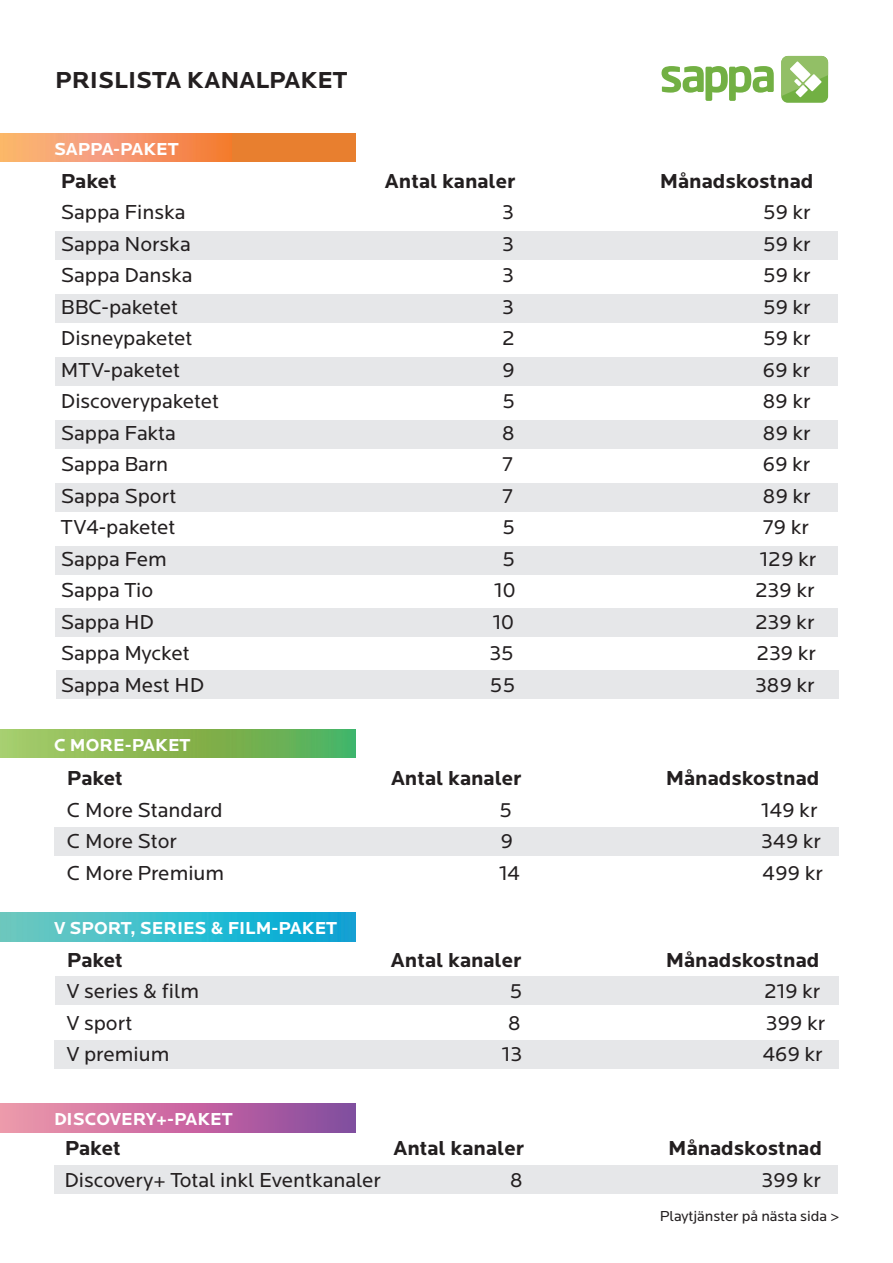
<style>
.page{position:relative;width:893px;height:1263px;background:#fff}
.page>*{position:absolute;margin:0;border:0;box-sizing:border-box;transform-origin:0 0}
.t1{font:700 24px "Locator";color:#231f20}
.t2{font:21px "Locator";color:#231f20}
.t3{font:700 21px "Locator";color:#231f20}
.t4{font:700 18px "Locator";color:#fff}
.t5{font:15px "Locator";color:#231f20}
</style>
<div class="page">
<div style="left:56px;top:670px;width:783px;height:29px;background:#e6e7e9"></div>
<div style="left:55px;top:231px;width:783px;height:29px;background:#e6e7e9"></div>
<div style="left:55px;top:977px;width:784px;height:28px;background:#e6e7e9"></div>
<div style="left:55px;top:294px;width:783px;height:28px;background:#e6e7e9"></div>
<div style="left:54px;top:827px;width:785px;height:28px;background:#e6e7e9"></div>
<div style="left:54px;top:1040px;width:785px;height:29px;background:#e6e7e9"></div>
<div style="left:55px;top:357px;width:783px;height:28px;background:#e6e7e9"></div>
<div style="left:55px;top:420px;width:783px;height:28px;background:#e6e7e9"></div>
<div style="left:55px;top:483px;width:783px;height:28px;background:#e6e7e9"></div>
<div style="left:55px;top:546px;width:783px;height:28px;background:#e6e7e9"></div>
<div style="left:55px;top:608px;width:783px;height:29px;background:#e6e7e9"></div>
<div style="left:0;top:134px;width:355px;height:28px;background:#e87f2f"></div>
<img style="left:0;top:134px;width:231px;height:28px">
<img style="left:0;top:730px;width:355px;height:28px">
<img style="left:0;top:913px;width:355px;height:28px">
<svg style="left:661px;top:66px;width:113px;height:35px"></svg>
<div style="left:781px;top:56px;width:47px;height:47px;background:#72b043;border-radius:7px"></div>
<svg style="left:781px;top:56px;width:47px;height:41px"></svg>
<img style="left:0;top:1104px;width:355px;height:28px">
<div style="left:54px;top:1165px;width:784px;height:28px;background:#e6e7e9"></div>
<p class="t1" style="left:55px;top:67px;width:294px">PRISLISTA KANALPAKET</p>
<p class="t4" style="left:54px;top:138px;width:126px">SAPPA-PAKET</p>
<p class="t3" style="left:61px;top:169px;width:57px">Paket</p>
<p class="t3" style="left:385px;top:169px;width:132px">Antal kanaler</p>
<p class="t3" style="left:660px;top:169px;width:155px">Månadskostnad</p>
<p class="t2" style="left:61px;top:201px;width:126px">Sappa Finska</p>
<p class="t2" style="left:502px;top:201px;width:13px">3</p>
<p class="t2" style="left:763px;top:201px;width:49px">59 kr</p>
<p class="t2" style="left:61px;top:232px;width:131px">Sappa Norska</p>
<p class="t2" style="left:502px;top:232px;width:13px">3</p>
<p class="t2" style="left:763px;top:232px;width:49px">59 kr</p>
<p class="t2" style="left:61px;top:264px;width:133px">Sappa Danska</p>
<p class="t2" style="left:502px;top:264px;width:13px">3</p>
<p class="t2" style="left:763px;top:264px;width:49px">59 kr</p>
<p class="t2" style="left:61px;top:295px;width:119px">BBC-paketet</p>
<p class="t2" style="left:502px;top:295px;width:13px">3</p>
<p class="t2" style="left:763px;top:295px;width:49px">59 kr</p>
<p class="t2" style="left:61px;top:327px;width:133px">Disneypaketet</p>
<p class="t2" style="left:502px;top:327px;width:14px">2</p>
<p class="t2" style="left:763px;top:327px;width:49px">59 kr</p>
<p class="t2" style="left:61px;top:358px;width:121px">MTV-paketet</p>
<p class="t2" style="left:502px;top:358px;width:14px">9</p>
<p class="t2" style="left:763px;top:358px;width:49px">69 kr</p>
<p class="t2" style="left:61px;top:390px;width:160px">Discoverypaketet</p>
<p class="t2" style="left:502px;top:390px;width:14px">5</p>
<p class="t2" style="left:763px;top:390px;width:49px">89 kr</p>
<p class="t2" style="left:61px;top:421px;width:116px">Sappa Fakta</p>
<p class="t2" style="left:502px;top:421px;width:14px">8</p>
<p class="t2" style="left:763px;top:421px;width:49px">89 kr</p>
<p class="t2" style="left:61px;top:453px;width:109px">Sappa Barn</p>
<p class="t2" style="left:502px;top:453px;width:12px">7</p>
<p class="t2" style="left:763px;top:453px;width:49px">69 kr</p>
<p class="t2" style="left:61px;top:484px;width:117px">Sappa Sport</p>
<p class="t2" style="left:502px;top:484px;width:12px">7</p>
<p class="t2" style="left:763px;top:484px;width:49px">89 kr</p>
<p class="t2" style="left:61px;top:516px;width:116px">TV4-paketet</p>
<p class="t2" style="left:502px;top:516px;width:14px">5</p>
<p class="t2" style="left:763px;top:516px;width:47px">79 kr</p>
<p class="t2" style="left:61px;top:547px;width:107px">Sappa Fem</p>
<p class="t2" style="left:502px;top:547px;width:14px">5</p>
<p class="t2" style="left:760px;top:547px;width:58px">129 kr</p>
<p class="t2" style="left:61px;top:579px;width:94px">Sappa Tio</p>
<p class="t2" style="left:494px;top:579px;width:23px">10</p>
<p class="t2" style="left:755px;top:579px;width:61px">239 kr</p>
<p class="t2" style="left:61px;top:610px;width:95px">Sappa HD</p>
<p class="t2" style="left:493px;top:610px;width:23px">10</p>
<p class="t2" style="left:755px;top:610px;width:61px">239 kr</p>
<p class="t2" style="left:61px;top:642px;width:130px">Sappa Mycket</p>
<p class="t2" style="left:489px;top:642px;width:26px">35</p>
<p class="t2" style="left:756px;top:642px;width:61px">239 kr</p>
<p class="t2" style="left:61px;top:673px;width:145px">Sappa Mest HD</p>
<p class="t2" style="left:490px;top:673px;width:27px">55</p>
<p class="t2" style="left:755px;top:673px;width:61px">389 kr</p>
<p class="t4" style="left:54px;top:734px;width:138px">C MORE-PAKET</p>
<p class="t3" style="left:67px;top:766px;width:57px">Paket</p>
<p class="t3" style="left:391px;top:766px;width:132px">Antal kanaler</p>
<p class="t3" style="left:666px;top:766px;width:155px">Månadskostnad</p>
<p class="t2" style="left:67px;top:798px;width:157px">C More Standard</p>
<p class="t2" style="left:499px;top:798px;width:14px">5</p>
<p class="t2" style="left:761px;top:798px;width:58px">149 kr</p>
<p class="t2" style="left:67px;top:830px;width:111px">C More Stor</p>
<p class="t2" style="left:500px;top:830px;width:14px">9</p>
<p class="t2" style="left:761px;top:830px;width:61px">349 kr</p>
<p class="t2" style="left:67px;top:861px;width:159px">C More Premium</p>
<p class="t2" style="left:499px;top:861px;width:22px">14</p>
<p class="t2" style="left:763px;top:861px;width:62px">499 kr</p>
<p class="t4" style="left:54px;top:917px;width:285px">V SPORT, SERIES &amp; FILM-PAKET</p>
<p class="t3" style="left:67px;top:948px;width:57px">Paket</p>
<p class="t3" style="left:391px;top:948px;width:132px">Antal kanaler</p>
<p class="t3" style="left:666px;top:948px;width:155px">Månadskostnad</p>
<p class="t2" style="left:67px;top:980px;width:134px">V series &amp; film</p>
<p class="t2" style="left:509px;top:980px;width:14px">5</p>
<p class="t2" style="left:764px;top:980px;width:58px">219 kr</p>
<p class="t2" style="left:67px;top:1011px;width:67px">V sport</p>
<p class="t2" style="left:508px;top:1011px;width:14px">8</p>
<p class="t2" style="left:766px;top:1011px;width:61px">399 kr</p>
<p class="t2" style="left:67px;top:1043px;width:104px">V premium</p>
<p class="t2" style="left:502px;top:1043px;width:22px">13</p>
<p class="t2" style="left:763px;top:1043px;width:61px">469 kr</p>
<p class="t4" style="left:54px;top:1108px;width:180px">DISCOVERY+-PAKET</p>
<p class="t3" style="left:65px;top:1136px;width:57px">Paket</p>
<p class="t3" style="left:393px;top:1136px;width:132px">Antal kanaler</p>
<p class="t3" style="left:668px;top:1136px;width:155px">Månadskostnad</p>
<p class="t2" style="left:65px;top:1169px;width:318px">Discovery+ Total inkl Eventkanaler</p>
<p class="t2" style="left:510px;top:1169px;width:14px">8</p>
<p class="t2" style="left:762px;top:1169px;width:61px">399 kr</p>
<p class="t5" style="left:660px;top:1208px;width:181px">Playtjänster på nästa sida &gt;</p>
</div>
